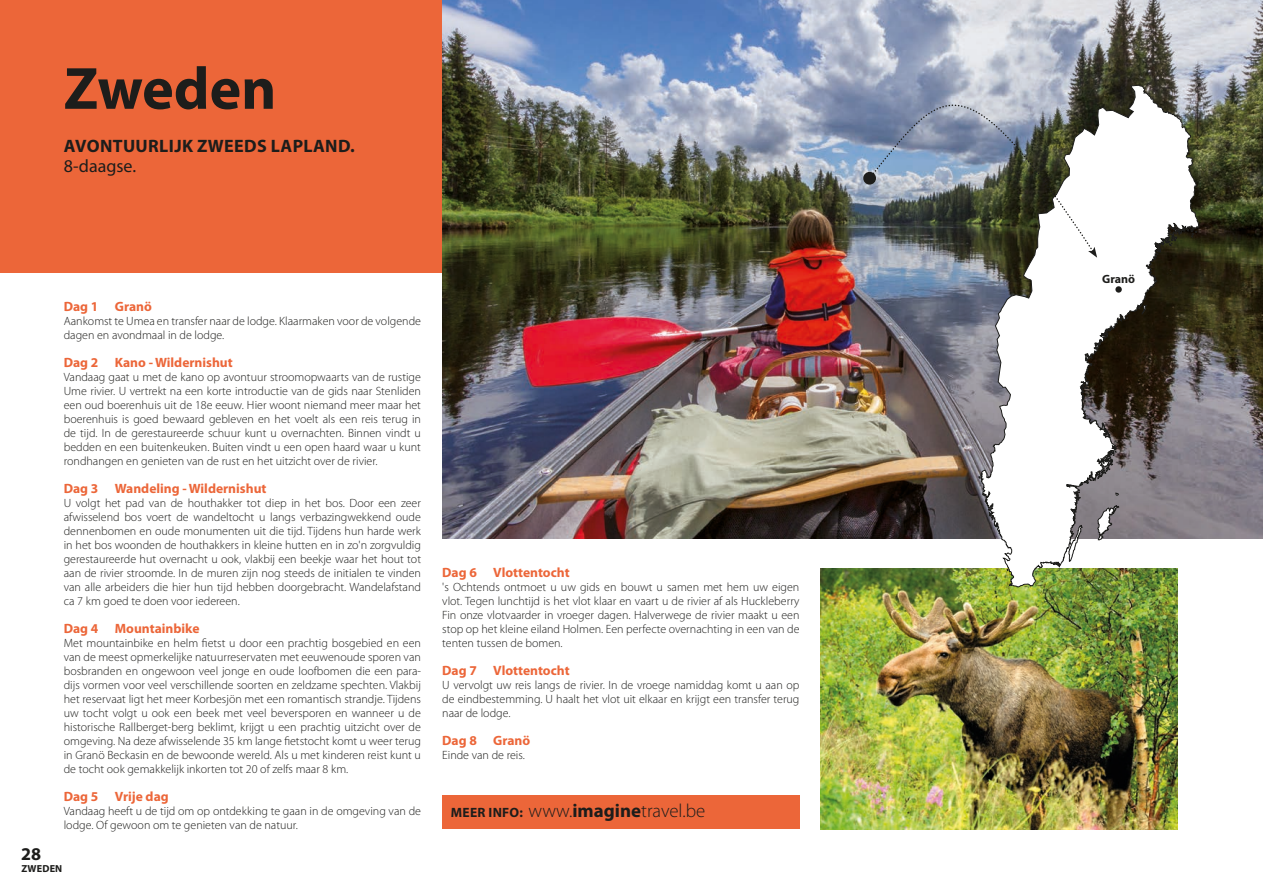
<style>
.page{position:relative;width:1263px;height:893px;background:#fff}
.page>*{position:absolute;margin:0;border:0;box-sizing:border-box;transform-origin:0 0}
.t1{font:700 60px "Myriad Pro";color:#1d1d1b}
.t2{font:300 18.9px "Myriad Pro";color:#1d1d1b}
.t3{font:700 18px "Myriad Pro";letter-spacing:.02em;color:#1d1d1b}
.t4{font:18px "Myriad Pro";color:#1d1d1b}
.t5{font:700 13.5px "Myriad Pro";color:#ec6639}
.t6{font:300 12px/14px "Myriad Pro";color:#1d1d1b;text-align:justify}
.t7{font:700 12px "Myriad Pro";color:#1d1d1b}
.t8{font:700 10.2px "Myriad Pro";letter-spacing:.02em;color:#1d1d1b}
.s1{font-weight:700;font-size:13.5px}
.s2{font-weight:700}
</style>
<div class="page">
<img style="left:821px;top:568px;width:357px;height:261px">
<div style="left:0;top:0;width:442px;height:272px;background:#ec6639"></div>
<div style="left:442px;top:795px;width:357px;height:34px;background:#ec6639"></div>
<img style="left:442px;top:0;width:821px;height:538px">
<svg style="left:980px;top:85px;width:219px;height:502px"></svg>
<svg style="left:988px;top:508px;width:5px;height:13px"></svg>
<svg style="left:1053px;top:563px;width:7px;height:4px"></svg>
<svg style="left:1068px;top:510px;width:15px;height:52px"></svg>
<svg style="left:1086px;top:445px;width:31px;height:39px"></svg>
<svg style="left:1102px;top:422px;width:6px;height:13px"></svg>
<svg style="left:1084px;top:415px;width:4px;height:3px"></svg>
<svg style="left:1082px;top:400px;width:3px;height:7px"></svg>
<svg style="left:1083px;top:381px;width:6px;height:8px"></svg>
<svg style="left:1141px;top:305px;width:6px;height:9px"></svg>
<svg style="left:1155px;top:226px;width:44px;height:31px"></svg>
<svg style="left:1085px;top:326px;width:27px;height:40px"></svg>
<svg style="left:1097px;top:505px;width:22px;height:35px"></svg>
<svg style="left:1115px;top:493px;width:4px;height:5px"></svg>
<svg style="left:1077px;top:491px;width:4px;height:10px"></svg>
<svg style="left:1115px;top:286px;width:7px;height:7px"></svg>
<div style="left:863px;top:172px;width:13px;height:13px;background:#1d1d1b;border-radius:50%"></div>
<svg style="left:869px;top:55px;width:228px;height:203px;background:#858d93"></svg>
<h1 class="t1" style="left:64px;top:49px;width:214px">Zweden</h1>
<h3 class="t3" style="left:64px;top:134px;width:292px">AVONTUURLIJK ZWEEDS LAPLAND.</h3>
<h3 class="t4" style="left:64px;top:155px;width:74px">8-daagse.</h3>
<p class="t5" style="left:64px;top:298px;width:90px">Dag 1 Granö</p>
<p class="t6" style="left:64px;top:314px;width:359px">Aankomst te Umea en transfer naar de lodge. Klaarmaken voor de volgende dagen en avondmaal in de lodge.</p>
<p class="t5" style="left:64px;top:354px;width:170px">Dag 2 Kano - Wildernishut</p>
<p class="t6" style="left:64px;top:370px;width:359px">Vandaag gaat u met de kano op avontuur stroomopwaarts van de rustige Ume rivier. U vertrekt na een korte introductie van de gids naar Stenliden een oud boerenhuis uit de 18e eeuw. Hier woont niemand meer maar het boerenhuis is goed bewaard gebleven en het voelt als een reis terug in de tijd. In de gerestaureerde schuur kunt u overnachten. Binnen vindt u bedden en een buitenkeuken. Buiten vindt u een open haard waar u kunt rondhangen en genieten van de rust en het uitzicht over de rivier.</p>
<p class="t5" style="left:64px;top:480px;width:204px">Dag 3 Wandeling - Wildernishut</p>
<p class="t6" style="left:64px;top:496px;width:359px">U volgt het pad van de houthakker tot diep in het bos. Door een zeer afwisselend bos voert de wandeltocht u langs verbazingwekkend oude dennenbomen en oude monumenten uit die tijd. Tijdens hun harde werk in het bos woonden de houthakkers in kleine hutten en in zo'n zorgvuldig gerestaureerde hut overnacht u ook, vlakbij een beekje waar het hout tot aan de rivier stroomde. In de muren zijn nog steeds de initialen te vinden van alle arbeiders die hier hun tijd hebben doorgebracht. Wandelafstand ca 7 km goed te doen voor iedereen.</p>
<p class="t5" style="left:64px;top:620px;width:137px">Dag 4 Mountainbike</p>
<p class="t6" style="left:64px;top:636px;width:359px">Met mountainbike en helm fietst u door een prachtig bosgebied en een van de meest opmerkelijke natuurreservaten met eeuwenoude sporen van bosbranden en ongewoon veel jonge en oude loofbomen die een para&shy;dijs vormen voor veel verschillende soorten en zeldzame spechten. Vlakbij het reservaat ligt het meer Korbesjön met een romantisch strandje. Tijdens uw tocht volgt u ook een beek met veel beversporen en wanneer u de historische Rallberget-berg beklimt, krijgt u een prachtig uitzicht over de omgeving. Na deze afwisselende 35 km lange fietstocht komt u weer terug in Granö Beckasin en de bewoonde wereld. Als u met kinderen reist kunt u de tocht ook gemakkelijk inkorten tot 20 of zelfs maar 8 km.</p>
<p class="t5" style="left:64px;top:788px;width:106px">Dag 5 Vrije dag</p>
<p class="t6" style="left:64px;top:804px;width:359px">Vandaag heeft u de tijd om op ontdekking te gaan in de omgeving van de lodge. Of gewoon om te genieten van de natuur.</p>
<h3 class="t3" style="left:21px;top:842px;width:21px">28</h3>
<p class="t8" style="left:21px;top:862px;width:42px">ZWEDEN</p>
<p class="t5" style="left:442px;top:564px;width:129px">Dag 6 Vlottentocht</p>
<p class="t6" style="left:442px;top:580px;width:359px">'s Ochtends ontmoet u uw gids en bouwt u samen met hem uw eigen vlot. Tegen lunchtijd is het vlot klaar en vaart u de rivier af als Huckleberry Fin onze vlotvaarder in vroeger dagen. Halverwege de rivier maakt u een stop op het kleine eiland Holmen. Een perfecte overnachting in een van de tenten tussen de bomen.</p>
<p class="t5" style="left:442px;top:662px;width:129px">Dag 7 Vlottentocht</p>
<p class="t6" style="left:442px;top:678px;width:359px">U vervolgt uw reis langs de rivier. In de vroege namiddag komt u aan op de eindbestemming. U haalt het vlot uit elkaar en krijgt een transfer terug naar de lodge.</p>
<p class="t5" style="left:442px;top:732px;width:90px">Dag 8 Granö</p>
<p class="t6" style="left:442px;top:748px;width:84px">Einde van de reis.</p>
<h2 class="t2" style="left:451px;top:800px;width:256px"><span class="s1">MEER INFO:</span> www.<span class="s2">imagine</span>travel.be</h2>
<p class="t7" style="left:1102px;top:271px;width:34px">Granö</p>
</div>
